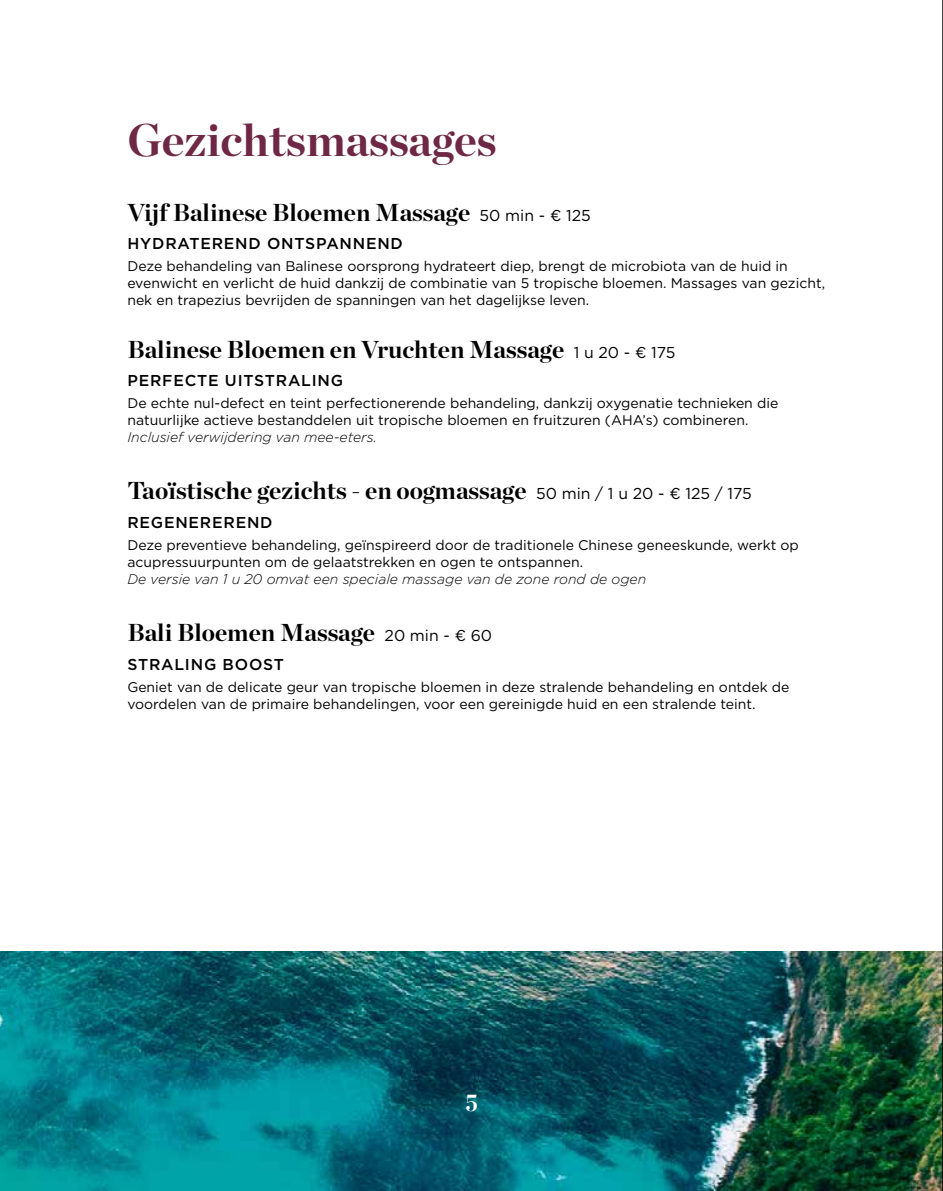
<style>
.page{position:relative;width:943px;height:1191px;background:#fff}
.page>*{position:absolute;margin:0;border:0;box-sizing:border-box;transform-origin:0 0}
.t1{font:700 45.5px "Chronicle Display";color:#6e2846}
.t2{font:700 24.5px "Chronicle Display";color:#000}
.t3{font:700 24.5px "Chronicle Display";color:#fff;scale:.9 1}
.t4{font:500 15.75px "Gotham HTF";letter-spacing:.05em;color:#000}
.t5{font:14px/16.8px "Gotham HTF";color:#000}
.t6{font:italic 300 14px "Gotham HTF";color:#000}
.s1{font-family:"Gotham";font-weight:400;font-size:15.75px}
</style>
<div class="page">
<img style="left:0;top:951px;width:942px;height:240px">
<hr style="left:942px;top:0;width:1px;height:1191px;background:#000">
<h1 class="t1" style="left:127px;top:103px;width:371px">Gezichtsmassages</h1>
<h2 class="t2" style="left:127px;top:192px;width:465px">Vijf Balinese Bloemen Massage <span class="s1">50 min - € 125</span></h2>
<p class="t4" style="left:127px;top:235px;width:277px">HYDRATEREND ONTSPANNEND</p>
<p class="t5" style="left:127px;top:258px;width:699px">Deze behandeling van Balinese oorsprong hydrateert diep, brengt de microbiota van de huid in evenwicht en verlicht de huid dankzij de combinatie van 5 tropische bloemen. Massages van gezicht, nek en trapezius bevrijden de spanningen van het dagelijkse leven.</p>
<h2 class="t2" style="left:127px;top:329px;width:549px">Balinese Bloemen en Vruchten Massage <span class="s1">1 u 20 - € 175</span></h2>
<p class="t4" style="left:127px;top:372px;width:217px">PERFECTE UITSTRALING</p>
<p class="t5" style="left:127px;top:394px;width:652px">De echte nul-defect en teint perfectionerende behandeling, dankzij oxygenatie technieken die natuurlijke actieve bestanddelen uit tropische bloemen en fruitzuren (AHA’s) combineren.</p>
<p class="t6" style="left:127px;top:429px;width:251px">Inclusief verwijdering van mee-eters.</p>
<h2 class="t2" style="left:127px;top:471px;width:626px">Taoïstische gezichts - en oogmassage <span class="s1">50 min / 1 u 20 - € 125 / 175</span></h2>
<p class="t4" style="left:127px;top:513px;width:147px">REGENEREREND</p>
<p class="t5" style="left:127px;top:536px;width:673px">Deze preventieve behandeling, geïnspireerd door de traditionele Chinese geneeskunde, werkt op acupressuurpunten om de gelaatstrekken en ogen te ontspannen.</p>
<p class="t6" style="left:127px;top:571px;width:520px">De versie van 1 u 20 omvat een speciale massage van de zone rond de ogen</p>
<h2 class="t2" style="left:127px;top:613px;width:366px">Bali Bloemen Massage <span class="s1">20 min - € 60</span></h2>
<p class="t4" style="left:127px;top:655px;width:158px">STRALING BOOST</p>
<p class="t5" style="left:127px;top:678px;width:663px">Geniet van de delicate geur van tropische bloemen in deze stralende behandeling en ontdek de voordelen van de primaire behandelingen, voor een gereinigde huid en een stralende teint.</p>
<h2 class="t3" style="left:465px;top:1083px;width:15px">5</h2>
</div>
